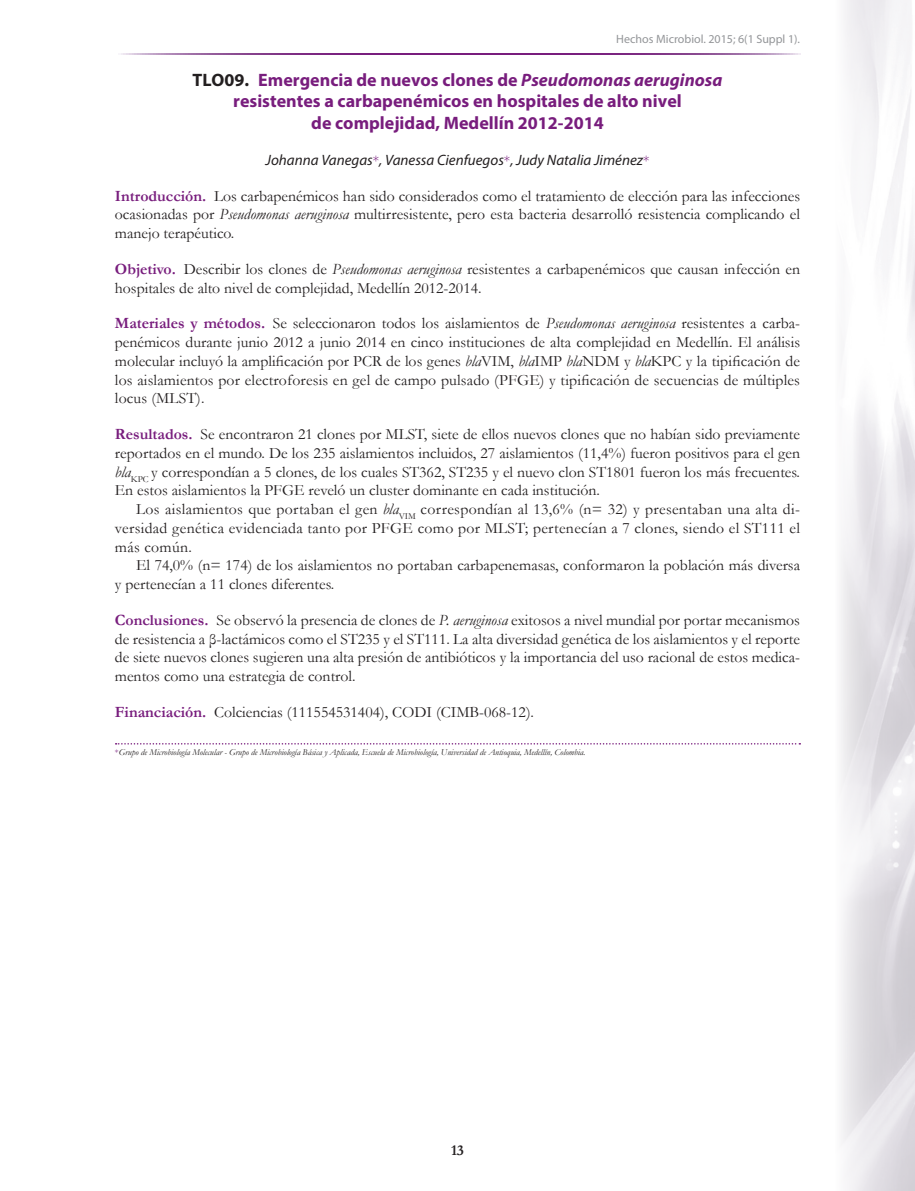
<style>
.page{position:relative;width:915px;height:1191px;background:#fff}
.page>*{position:absolute;margin:0;border:0;box-sizing:border-box;transform-origin:0 0}
.t1{font:700 18px/21.6px "Myriad Pro";color:#781d7d;text-align:center}
.t2{font:15.75px/18.8px "Garamond";color:#231f20;text-align:justify}
.t3{font:italic 15px "Myriad Pro";color:#231f20}
.t4{font:700 15px "Garamond";color:#231f20}
.t5{font:12px "Myriad Pro";color:#939598}
.t6{font:italic 9px "Garamond";color:#231f20}
.s1{color:#231f20}
.s2{font-style:italic}
.s3{font-family:"Garamond";font-style:normal;color:#781d7d}
.s4{font-weight:700;color:#781d7d}
.s5{font-style:normal;color:#781d7d}
</style>
<div class="page">
<img style="left:840px;top:0;width:74px;height:1191px">
<svg style="left:121px;top:53px;width:678px;height:2px"></svg>
<svg style="left:116px;top:743px;width:684px;height:1px"></svg>
<p class="t5" style="left:616px;top:31px;width:185px">Hechos Microbiol. 2015; 6(1 Suppl 1).</p>
<p class="t1" style="left:192px;top:68px;width:531px"><span class="s1">TLO09.</span> Emergencia de nuevos clones de <span class="s2">Pseudomonas aeruginosa </span>resistentes a carbapenémicos en hospitales de alto nivel<br>de complejidad, Medellín 2012-2014</p>
<p class="t3" style="left:265px;top:150px;width:385px">Johanna Vanegas<span class="s3">*</span>, Vanessa Cienfuegos<span class="s3">*</span>, Judy Natalia Jiménez<span class="s3">*</span></p>
<p class="t2" style="left:115px;top:186px;width:686px"><span class="s4">Introducción.</span> Los carbapenémicos han sido considerados como el tratamiento de elección para las infecciones ocasionadas por <span class="s2">Pseudomonas aeruginosa</span> multirresistente, pero esta bacteria desarrolló resistencia complicando el manejo terapéutico.</p>
<p class="t2" style="left:115px;top:259px;width:686px"><span class="s4">Objetivo.</span> Describir los clones de <span class="s2">Pseudomonas aeruginosa</span> resistentes a carbapenémicos que causan infección en hospitales de alto nivel de complejidad, Medellín 2012-2014.</p>
<p class="t2" style="left:115px;top:314px;width:686px"><span class="s4">Materiales y métodos.</span> Se seleccionaron todos los aislamientos de <span class="s2">Pseudomonas aeruginosa</span> resistentes a carba&shy;penémicos durante junio 2012 a junio 2014 en cinco instituciones de alta complejidad en Medellín. El análisis molecular incluyó la amplificación por PCR de los genes <span class="s2">bla</span>VIM, <span class="s2">bla</span>IMP <span class="s2">bla</span>NDM y <span class="s2">bla</span>KPC y la tipificación de los aislamientos por electroforesis en gel de campo pulsado (PFGE) y tipificación de secuencias de múltiples locus (MLST).</p>
<p class="t2" style="left:115px;top:424px;width:686px"><span class="s4">Resultados.</span> Se encontraron 21 clones por MLST, siete de ellos nuevos clones que no habían sido previamente reportados en el mundo. De los 235 aislamientos incluidos, 27 aislamientos (11,4%) fueron positivos para el gen <span class="s2">bla</span><sub>KPC</sub> y correspondían a 5 clones, de los cuales ST362, ST235 y el nuevo clon ST1801 fueron los más frecuentes.<br>En estos aislamientos la PFGE reveló un cluster dominante en cada institución.</p>
<p class="t2" style="left:115px;top:499px;width:686px;text-indent:21px">Los aislamientos que portaban el gen <span class="s2">bla</span><sub>VIM</sub> correspondían al 13,6% (n= 32) y presentaban una alta di&shy;versidad genética evidenciada tanto por PFGE como por MLST; pertenecían a 7 clones, siendo el ST111 el más común.</p>
<p class="t2" style="left:115px;top:556px;width:686px;text-indent:21px">El 74,0% (n= 174) de los aislamientos no portaban carbapenemasas, conformaron la población más diversa y pertenecían a 11 clones diferentes.</p>
<p class="t2" style="left:115px;top:610px;width:686px"><span class="s4">Conclusiones.</span> Se observó la presencia de clones de <span class="s2">P. aeruginosa</span> exitosos a nivel mundial por portar mecanismos de resistencia a β-lactámicos como el ST235 y el ST111. La alta diversidad genética de los aislamientos y el reporte de siete nuevos clones sugieren una alta presión de antibióticos y la importancia del uso racional de estos medica&shy;mentos como una estrategia de control.</p>
<p class="t2" style="left:115px;top:702px;width:420px"><span class="s4">Financiación.</span> Colciencias (111554531404), CODI (CIMB-068-12).</p>
<p class="t6" style="left:115px;top:746px;width:472px"><span class="s5">*</span>Grupo de Microbiología Molecular - Grupo de Microbiología Básica y Aplicada, Escuela de Microbiología, Universidad de Antioquia, Medellín, Colombia.</p>
<p class="t4" style="left:451px;top:1140px;width:14px">13</p>
</div>
